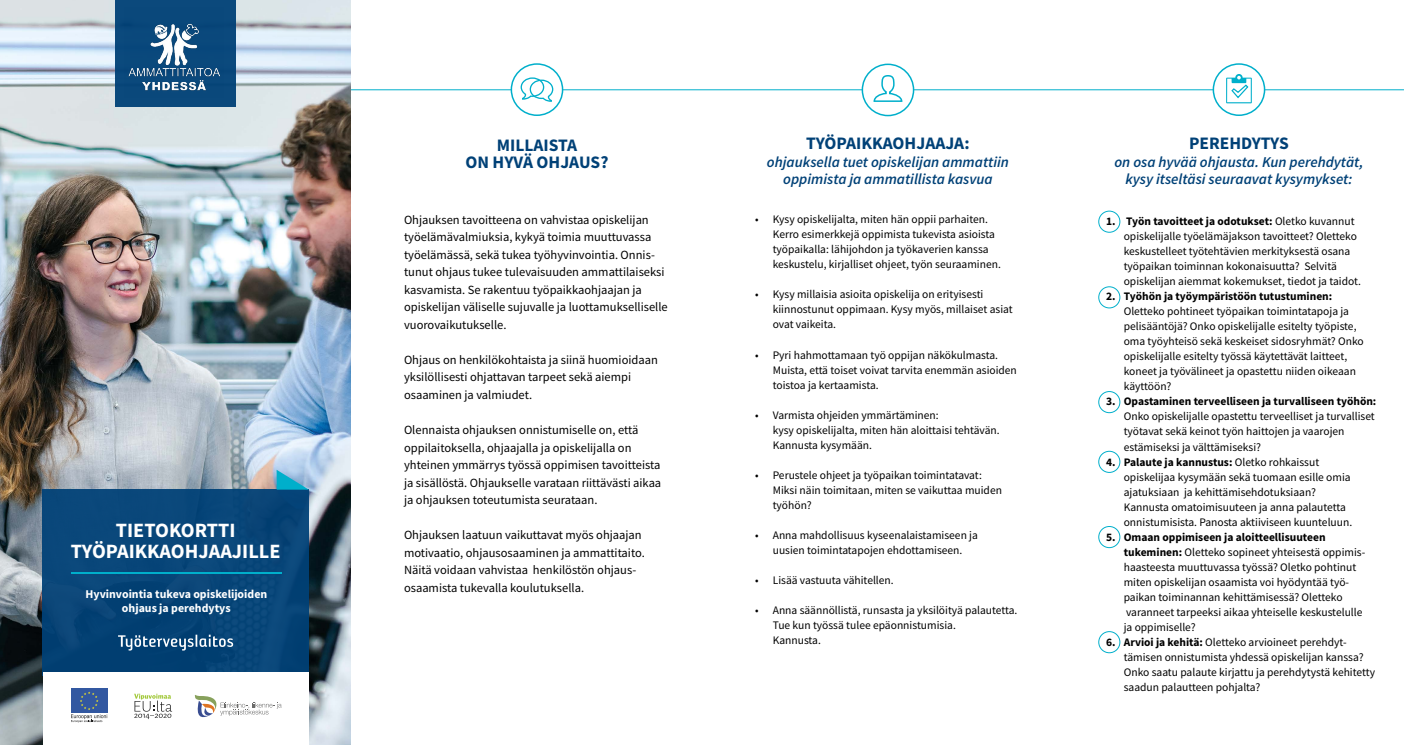
<style>
.page{position:relative;width:1404px;height:745px;background:#fff}
.page>*{position:absolute;margin:0;border:0;box-sizing:border-box;transform-origin:0 0}
.t1{font:700 20.25px/21px "Source Sans Pro";color:#fff;text-align:center}
.t2{font:700 17.5px/17.5px "Source Sans Pro";color:#004177;text-align:center}
.t3{font:italic 600 15px/17.5px "Source Sans Pro";color:#004177;text-align:center}
.t4{font:12.5px/17.5px "Source Sans Pro";color:#000}
.t5{font:700 11.88px/14.2px "Source Sans Pro";color:#fff;text-align:center}
.t6{font:11.5px/15px "Source Sans Pro";color:#000}
.t7{font:700 11.5px "Source Sans Pro";color:#000}
.s1{font-weight:700}
</style>
<div class="page">
<img style="left:0;top:0;width:351px;height:744px">
<div style="left:115px;top:0;width:121px;height:107px;background:#0a487c"></div>
<img style="left:128px;top:24px;width:92px;height:67px">
<div style="left:43px;top:489px;width:266px;height:186px;background:#094679"></div>
<div style="left:43px;top:671px;width:265px;height:73px;background:#fff"></div>
<svg style="left:134px;top:693px;width:38px;height:25px"></svg>
<div style="left:71px;top:688px;width:36px;height:24px;background:#3258a1"></div>
<svg style="left:71px;top:691px;width:37px;height:31px"></svg>
<svg style="left:194px;top:695px;width:87px;height:23px"></svg>
<hr style="left:71px;top:572px;width:211px;height:2px;background:#00afcb">
<svg style="left:276px;top:469px;width:33px;height:20px"></svg>
<svg style="left:118px;top:634px;width:115px;height:16px"></svg>
<div style="left:1098px;top:211px;width:22px;height:21px;border:1px solid #00afcb;border-radius:50%"></div>
<div style="left:1098px;top:286px;width:22px;height:22px;border:1px solid #00afcb;border-radius:50%"></div>
<div style="left:1098px;top:391px;width:22px;height:21px;border:1px solid #00afcb;border-radius:50%"></div>
<div style="left:1098px;top:450px;width:22px;height:22px;border:1px solid #00afcb;border-radius:50%"></div>
<div style="left:1098px;top:526px;width:22px;height:21px;border:1px solid #00afcb;border-radius:50%"></div>
<div style="left:1098px;top:631px;width:22px;height:21px;border:1px solid #00afcb;border-radius:50%"></div>
<hr style="left:351px;top:89px;width:1052px;height:1px;background:#00afcb">
<div style="left:1213px;top:64px;width:51px;height:51px;background:#fff;border-radius:50%"></div>
<div style="left:1212px;top:63px;width:53px;height:53px;border:2px solid #00afcb;border-radius:50%"></div>
<div style="left:862px;top:64px;width:51px;height:51px;background:#fff;border-radius:50%"></div>
<div style="left:861px;top:64px;width:53px;height:52px;border:2px solid #00afcb;border-radius:50%"></div>
<div style="left:511px;top:64px;width:51px;height:51px;background:#fff;border-radius:50%"></div>
<div style="left:510px;top:63px;width:53px;height:53px;border:2px solid #00afcb;border-radius:50%"></div>
<svg style="left:873px;top:75px;width:30px;height:27px"></svg>
<svg style="left:1226px;top:74px;width:25px;height:29px"></svg>
<svg style="left:520px;top:77px;width:34px;height:25px"></svg>
<h1 class="t1" style="left:71px;top:519px;width:211px">TIETOKORTTI<br>TYÖPAIKKAOHJAAJILLE</h1>
<p class="t5" style="left:85px;top:586px;width:183px">Hyvinvointia tukeva opiskelijoiden ohjaus ja perehdytys</p>
<h2 class="t2" style="left:465px;top:136px;width:144px">MILLAISTA<br>ON HYVÄ OHJAUS?</h2>
<h2 class="t2" style="left:806px;top:134px;width:165px">TYÖPAIKKAOHJAAJA:</h2>
<h3 class="t3" style="left:766px;top:153px;width:243px">ohjauksella tuet opiskelijan ammattiin oppimista ja ammatillista kasvua</h3>
<p class="t4" style="left:404px;top:211px;width:265px">Ohjauksen tavoitteena on vahvistaa opiskelijan työelämävalmiuksia, kykyä toimia muuttuvassa työelämässä, sekä tukea työhyvinvointia. Onnis&shy;tunut ohjaus tukee tulevaisuuden ammattilaiseksi kasvamista. Se rakentuu työpaikkaohjaajan ja opiskelijan väliselle sujuvalle ja luottamukselliselle vuorovaikutukselle.</p>
<p class="t4" style="left:404px;top:351px;width:255px">Ohjaus on henkilökohtaista ja siinä huomioidaan yksilöllisesti ohjattavan tarpeet sekä aiempi osaaminen ja valmiudet.</p>
<p class="t4" style="left:404px;top:421px;width:259px">Olennaista ohjauksen onnistumiselle on, että oppilaitoksella, ohjaajalla ja opiskelijalla on yhteinen ymmärrys työssä oppimisen tavoitteista ja sisällöstä. Ohjaukselle varataan riittävästi aikaa ja ohjauksen toteutumista seurataan.</p>
<p class="t4" style="left:404px;top:526px;width:242px">Ohjauksen laatuun vaikuttavat myös ohjaajan motivaatio, ohjausosaaminen ja ammattitaito.<br>Näitä voidaan vahvistaa henkilöstön ohjaus&shy;osaamista tukevalla koulutuksella.</p>
<p class="t6" style="left:772px;top:212px;width:229px;text-indent:-18px">• Kysy opiskelijalta, miten hän oppii parhaiten.<br>Kerro esimerkkejä oppimista tukevista asioista työpaikalla: lähijohdon ja työkaverien kanssa keskustelu, kirjalliset ohjeet, työn seuraaminen.</p>
<p class="t6" style="left:772px;top:287px;width:241px;text-indent:-18px">• Kysy millaisia asioita opiskelija on erityisesti kiinnostunut oppimaan. Kysy myös, millaiset asiat ovat vaikeita.</p>
<p class="t6" style="left:772px;top:347px;width:246px;text-indent:-18px">• Pyri hahmottamaan työ oppijan näkökulmasta.<br>Muista, että toiset voivat tarvita enemmän asioiden toistoa ja kertaamista.</p>
<p class="t6" style="left:772px;top:407px;width:228px;text-indent:-18px">• Varmista ohjeiden ymmärtäminen:<br>kysy opiskelijalta, miten hän aloittaisi tehtävän.<br>Kannusta kysymään.</p>
<p class="t6" style="left:772px;top:467px;width:231px;text-indent:-18px">• Perustele ohjeet ja työpaikan toimintatavat:<br>Miksi näin toimitaan, miten se vaikuttaa muiden työhön?</p>
<p class="t6" style="left:755px;top:527px;width:224px;text-align:center">• Anna mahdollisuus kyseenalaistamiseen ja uusien toimintatapojen ehdottamiseen.</p>
<p class="t6" style="left:755px;top:572px;width:140px">• Lisää vastuuta vähitellen.</p>
<p class="t6" style="left:772px;top:602px;width:246px;text-indent:-18px">• Anna säännöllistä, runsasta ja yksilöityä palautetta.<br>Tue kun työssä tulee epäonnistumisia.<br>Kannusta.</p>
<h2 class="t2" style="left:1188px;top:134px;width:101px">PEREHDYTYS</h2>
<h3 class="t3" style="left:1114px;top:153px;width:250px">on osa hyvää ohjausta. Kun perehdytät, kysy itseltäsi seuraavat kysymykset:</h3>
<p class="t6" style="left:1123px;top:214px;width:239px;text-indent:-18px"><span class="s1">1. Työn tavoitteet ja odotukset:</span> Oletko kuvannut opiskelijalle työelämäjakson tavoitteet? Oletteko keskustelleet työtehtävien merkityksestä osana työpaikan toiminnan kokonaisuutta? Selvitä opiskelijan aiemmat kokemukset, tiedot ja taidot.</p>
<p class="t7" style="left:1105px;top:288px;width:228px">2. Työhön ja työympäristöön tutustuminen:</p>
<p class="t6" style="left:1123px;top:304px;width:241px">Oletteko pohtineet työpaikan toimintatapoja ja pelisääntöjä? Onko opiskelijalle esitelty työpiste, oma työyhteisö sekä keskeiset sidosryhmät? Onko opiskelijalle esitelty työssä käytettävät laitteet, koneet ja työvälineet ja opastettu niiden oikeaan käyttöön?</p>
<p class="t7" style="left:1105px;top:393px;width:272px">3. Opastaminen terveelliseen ja turvalliseen työhön:</p>
<p class="t6" style="left:1123px;top:409px;width:252px">Onko opiskelijalle opastettu terveelliset ja turvalliset työtavat sekä keinot työn haittojen ja vaarojen estämiseksi ja välttämiseksi?</p>
<p class="t6" style="left:1123px;top:454px;width:230px;text-indent:-18px"><span class="s1">4. Palaute ja kannustus:</span> Oletko rohkaissut opiskelijaa kysymään sekä tuomaan esille omia ajatuksiaan ja kehittämisehdotuksiaan?<br>Kannusta omatoimisuuteen ja anna palautetta onnistumisista. Panosta aktiiviseen kuunteluun.</p>
<p class="t6" style="left:1123px;top:529px;width:243px;text-indent:-18px"><span class="s1">5. Omaan oppimiseen ja aloitteellisuuteen tukeminen:</span> Oletteko sopineet yhteisestä oppimis&shy;haasteesta muuttuvassa työssä? Oletko pohtinut miten opiskelijan osaamista voi hyödyntää työ&shy;paikan toiminannan kehittämisessä? Oletteko varanneet tarpeeksi aikaa yhteiselle keskustelulle ja oppimiselle?</p>
<p class="t6" style="left:1123px;top:634px;width:253px;text-indent:-18px"><span class="s1">6. Arvioi ja kehitä:</span> Oletteko arvioineet perehdyt&shy;tämisen onnistumista yhdessä opiskelijan kanssa?<br>Onko saatu palaute kirjattu ja perehdytystä kehitetty saadun palautteen pohjalta?</p>
</div>
